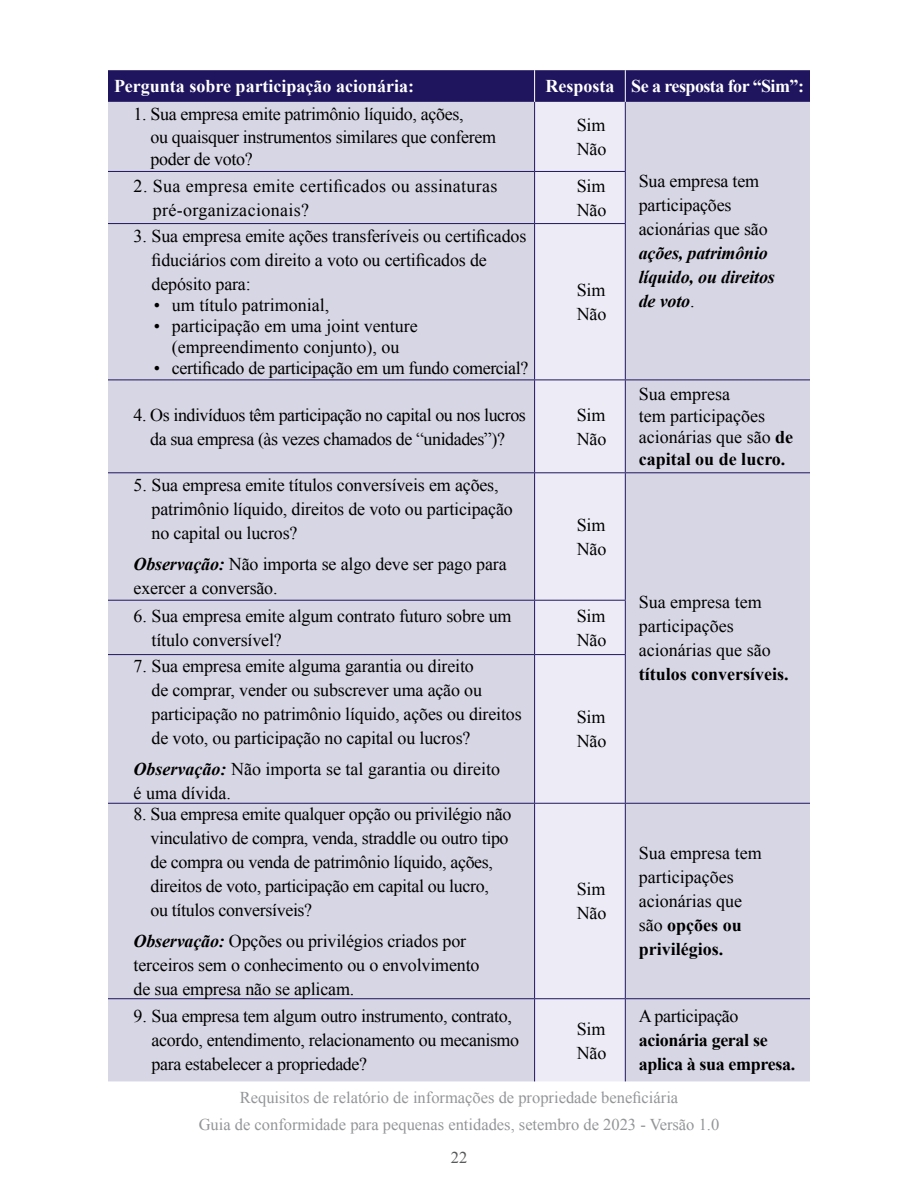
<style>
.page{position:relative;width:918px;height:1188px;background:#fff}
.page>*{position:absolute;margin:0;border:0;box-sizing:border-box;transform-origin:0 0}
.Call_Out_Box{font:18px/24px "Times New Roman";letter-spacing:-.01em;color:#000}
.Table_Body_Text{font:18px/24px "Times New Roman";color:#000}
.Call_Out_Box-2{font:18px/24px "Times New Roman";letter-spacing:.02em;color:#000}
.Table_Body_Text-2{font:700 18px/24px "Times New Roman";letter-spacing:-.02em;color:#000}
.Table_Header{font:700 18px "Times New Roman";color:#fff}
.Table_Header-2{font:700 18px "Times New Roman";letter-spacing:-.03em;color:#fff}
.t1{font:16.5px/27px "Times New Roman";color:#939598;text-align:center}
.t2{font:16.5px "Times New Roman";color:#58595b}
.s1{font-weight:700;font-style:italic}
.s2{font-weight:700}
.s3{font-weight:400}
</style>
<div class="page">
<div style="left:108px;top:70px;width:702px;height:32px;background:#1f155f"></div>
<div style="left:108px;top:102px;width:702px;height:979px;background:#d7d6e4"></div>
<div style="left:535px;top:102px;width:90px;height:979px;background:#edecf6"></div>
<hr style="left:534px;top:70px;width:1px;height:32px;background:#fff">
<hr style="left:625px;top:70px;width:1px;height:32px;background:#fff">
<hr style="left:534px;top:102px;width:1px;height:69px;background:#1f155f">
<hr style="left:625px;top:102px;width:1px;height:69px;background:#1f155f">
<hr style="left:108px;top:171px;width:427px;height:1px;background:#1f155f">
<hr style="left:535px;top:171px;width:91px;height:1px;background:#1f155f">
<hr style="left:534px;top:172px;width:1px;height:51px;background:#1f155f">
<hr style="left:625px;top:172px;width:1px;height:51px;background:#1f155f">
<hr style="left:108px;top:223px;width:427px;height:1px;background:#1f155f">
<hr style="left:535px;top:223px;width:91px;height:1px;background:#1f155f">
<hr style="left:534px;top:224px;width:1px;height:156px;background:#1f155f">
<hr style="left:625px;top:224px;width:1px;height:156px;background:#1f155f">
<hr style="left:108px;top:380px;width:427px;height:1px;background:#1f155f">
<hr style="left:535px;top:380px;width:90px;height:1px;background:#1f155f">
<hr style="left:534px;top:380px;width:1px;height:92px;background:#1f155f">
<hr style="left:625px;top:380px;width:185px;height:1px;background:#1f155f">
<hr style="left:625px;top:380px;width:1px;height:92px;background:#1f155f">
<hr style="left:108px;top:472px;width:427px;height:1px;background:#1f155f">
<hr style="left:535px;top:472px;width:90px;height:1px;background:#1f155f">
<hr style="left:534px;top:473px;width:1px;height:127px;background:#1f155f">
<hr style="left:625px;top:472px;width:185px;height:1px;background:#1f155f">
<hr style="left:625px;top:473px;width:1px;height:127px;background:#1f155f">
<hr style="left:108px;top:600px;width:427px;height:1px;background:#1f155f">
<hr style="left:535px;top:600px;width:91px;height:1px;background:#1f155f">
<hr style="left:534px;top:601px;width:1px;height:53px;background:#1f155f">
<hr style="left:625px;top:601px;width:1px;height:53px;background:#1f155f">
<hr style="left:108px;top:654px;width:427px;height:1px;background:#1f155f">
<hr style="left:535px;top:654px;width:91px;height:1px;background:#1f155f">
<hr style="left:534px;top:655px;width:1px;height:148px;background:#1f155f">
<hr style="left:625px;top:655px;width:1px;height:148px;background:#1f155f">
<hr style="left:108px;top:803px;width:427px;height:1px;background:#1f155f">
<hr style="left:535px;top:803px;width:90px;height:1px;background:#1f155f">
<hr style="left:534px;top:804px;width:1px;height:194px;background:#1f155f">
<hr style="left:625px;top:803px;width:185px;height:1px;background:#1f155f">
<hr style="left:625px;top:804px;width:1px;height:194px;background:#1f155f">
<hr style="left:108px;top:998px;width:427px;height:1px;background:#1f155f">
<hr style="left:535px;top:998px;width:90px;height:1px;background:#1f155f">
<hr style="left:534px;top:999px;width:1px;height:82px;background:#1f155f">
<hr style="left:625px;top:998px;width:185px;height:1px;background:#1f155f">
<hr style="left:625px;top:999px;width:1px;height:82px;background:#1f155f">
<p class="Table_Header" style="left:114px;top:74px;width:302px">Pergunta sobre participação acionária:</p>
<p class="Table_Header" style="left:545px;top:74px;width:70px">Resposta</p>
<p class="Table_Header-2" style="left:631px;top:74px;width:174px">Se a resposta for “Sim”:</p>
<p class="Call_Out_Box" style="left:151px;top:103px;width:347px;line-height:22.5px;text-indent:-17px">1. Sua empresa emite patrimônio líquido, ações,<br>ou quaisquer instrumentos similares que conferem poder de voto?</p>
<p class="Call_Out_Box" style="left:577px;top:112px;width:30px">Sim</p>
<p class="Call_Out_Box" style="left:577px;top:136px;width:31px">Não</p>
<p class="Call_Out_Box-2" style="left:153px;top:173px;width:346px;text-indent:-19px">2. Sua empresa emite certificados ou assinaturas pré-organizacionais?</p>
<p class="Call_Out_Box" style="left:577px;top:173px;width:30px">Sim</p>
<p class="Call_Out_Box" style="left:577px;top:197px;width:31px">Não</p>
<p class="Call_Out_Box" style="left:152px;top:224px;width:376px;text-indent:-18px">3. Sua empresa emite ações transferíveis ou certificados fiduciários com direito a voto ou certificados de depósito para:</p>
<p class="Call_Out_Box" style="left:154px;top:293px;width:177px">• um título patrimonial,</p>
<p class="Call_Out_Box" style="left:154px;top:315px;width:265px;line-height:21px;text-align:center">• participação em uma joint venture (empreendimento conjunto), ou</p>
<p class="Call_Out_Box" style="left:154px;top:356px;width:376px">• certificado de participação em um fundo comercial?</p>
<p class="Call_Out_Box" style="left:577px;top:278px;width:30px">Sim</p>
<p class="Call_Out_Box" style="left:577px;top:302px;width:31px">Não</p>
<p class="Call_Out_Box" style="left:134px;top:402px;width:394px;text-align:center">4. Os indivíduos têm participação no capital ou nos lucros da sua empresa (às vezes chamados de “unidades”)?</p>
<p class="Call_Out_Box" style="left:577px;top:402px;width:30px">Sim</p>
<p class="Call_Out_Box" style="left:577px;top:426px;width:31px">Não</p>
<p class="Call_Out_Box" style="left:152px;top:473px;width:363px;text-indent:-18px">5. Sua empresa emite títulos conversíveis em ações, patrimônio líquido, direitos de voto ou participação no capital ou lucros?</p>
<p class="Call_Out_Box" style="left:134px;top:552px;width:375px"><span class="s1">Observação:</span> Não importa se algo deve ser pago para exercer a conversão.</p>
<p class="Call_Out_Box" style="left:577px;top:512px;width:30px">Sim</p>
<p class="Call_Out_Box" style="left:577px;top:536px;width:31px">Não</p>
<p class="Call_Out_Box" style="left:152px;top:603px;width:361px;text-indent:-18px">6. Sua empresa emite algum contrato futuro sobre um título conversível?</p>
<p class="Call_Out_Box" style="left:577px;top:603px;width:30px">Sim</p>
<p class="Call_Out_Box" style="left:577px;top:627px;width:31px">Não</p>
<p class="Call_Out_Box" style="left:152px;top:653px;width:372px;text-indent:-18px">7. Sua empresa emite alguma garantia ou direito<br>de comprar, vender ou subscrever uma ação ou participação no patrimônio líquido, ações ou direitos de voto, ou participação no capital ou lucros?</p>
<p class="Call_Out_Box" style="left:134px;top:756px;width:368px"><span class="s1">Observação:</span> Não importa se tal garantia ou direito é uma dívida.</p>
<p class="Call_Out_Box" style="left:151px;top:802px;width:362px;text-indent:-17px">8. Sua empresa emite qualquer opção ou privilégio não vinculativo de compra, venda, straddle ou outro tipo de compra ou venda de patrimônio líquido, ações, direitos de voto, participação em capital ou lucro,<br>ou títulos conversíveis?</p>
<p class="Call_Out_Box" style="left:134px;top:928px;width:347px"><span class="s1">Observação:</span> Opções ou privilégios criados por terceiros sem o conhecimento ou o envolvimento de sua empresa não se aplicam.</p>
<p class="Call_Out_Box" style="left:152px;top:1004px;width:369px;text-indent:-18px">9. Sua empresa tem algum outro instrumento, contrato, acordo, entendimento, relacionamento ou mecanismo para estabelecer a propriedade?</p>
<p class="Call_Out_Box" style="left:577px;top:705px;width:30px">Sim</p>
<p class="Call_Out_Box" style="left:577px;top:729px;width:31px">Não</p>
<p class="Call_Out_Box" style="left:577px;top:877px;width:30px">Sim</p>
<p class="Call_Out_Box" style="left:577px;top:901px;width:31px">Não</p>
<p class="Call_Out_Box" style="left:577px;top:1016px;width:30px">Sim</p>
<p class="Call_Out_Box" style="left:577px;top:1040px;width:31px">Não</p>
<p class="Table_Body_Text" style="left:639px;top:169px;width:138px">Sua empresa tem participações acionárias que são <span class="s1">ações, patrimônio líquido, ou direitos de voto</span>.</p>
<p class="Table_Body_Text" style="left:639px;top:383px;width:156px;line-height:21.6px">Sua empresa<br>tem participações acionárias que são <span class="s2">de capital ou de lucro.</span></p>
<p class="Table_Body_Text" style="left:639px;top:590px;width:151px">Sua empresa tem participações acionárias que são <span class="s2">títulos conversíveis.</span></p>
<p class="Table_Body_Text" style="left:639px;top:841px;width:124px">Sua empresa tem participações acionárias que são <span class="s2">opções ou privilégios.</span></p>
<p class="Table_Body_Text-2" style="left:639px;top:1004px;width:158px"><span class="s3">A participação </span>acionária geral se aplica à sua empresa.</p>
<p class="t1" style="left:199px;top:1084px;width:522px">Requisitos de relatório de informações de propriedade beneficiária<br>Guia de conformidade para pequenas entidades, setembro de 2023 - Versão 1.0</p>
<p class="t2" style="left:451px;top:1147px;width:18px">22</p>
</div>
